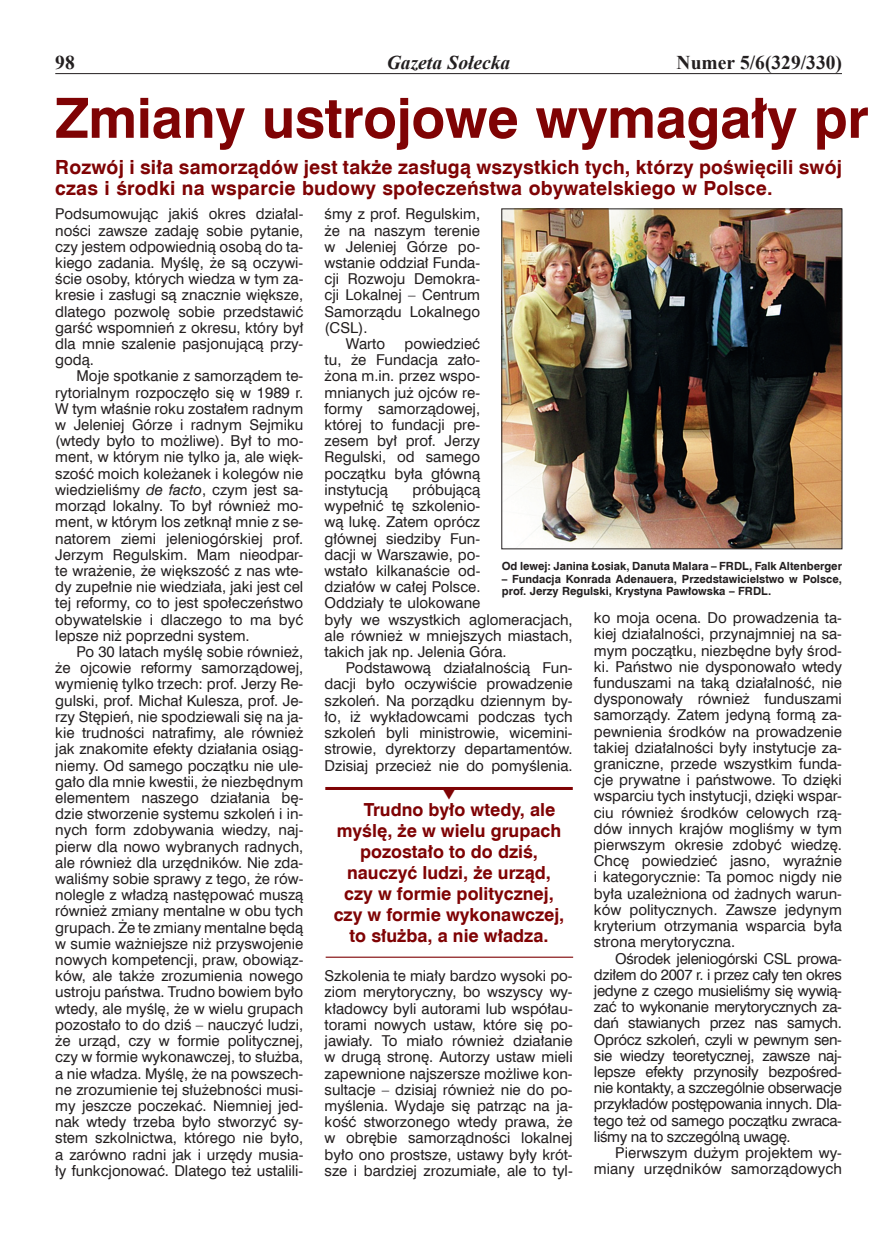
<style>
.page{position:relative;width:876px;height:1234px;background:#fff}
.page>*{position:absolute;margin:0;border:0;box-sizing:border-box;transform-origin:0 0}
.t1{font:700 55.5px "Swis 721 EU";letter-spacing:-.005em;color:#7f0304}
.t2{font:700 19.5px/21px "Swis 721 EU";letter-spacing:.01em;color:#7f0304}
.t3{font:700 19.5px "Times New Roman";color:#231f20}
.t4{font:italic 700 19.5px "Times New Roman";color:#231f20}
.t5{font:700 18px "Swis 721 EU";color:#7f0304}
.t6{font:15px/16.2px "Swis 721 EU";color:#231f20;text-align:justify}
.t7{font:700 11.25px/12.8px "Swis 721 EU";color:#231f20}
.s1{font-style:italic}
</style>
<div class="page">
<hr style="left:55px;top:73px;width:787px;height:1px;background:#231f20">
<img style="left:503px;top:210px;width:337px;height:337px">
<div style="left:501px;top:208px;width:341px;height:341px;border:1px solid #231f20"></div>
<hr style="left:325px;top:786px;width:248px;height:3px;background:#7f0304">
<hr style="left:326px;top:956px;width:247px;height:1px;background:#7f0304">
<h2 class="t3" style="left:55px;top:49px;width:21px">98</h2>
<h2 class="t4" style="left:387px;top:49px;width:125px">Gazeta Sołecka</h2>
<h2 class="t3" style="left:677px;top:49px;width:167px">Numer 5/6(329/330)</h2>
<h1 class="t1" style="left:55px;top:83px;width:815px">Zmiany ustrojowe wymagały pr</h1>
<h2 class="t2" style="left:55px;top:157px;width:788px">Rozwój i siła samorządów jest także zasługą wszystkich tych, którzy poświęcili swój czas i środki na wsparcie budowy społeczeństwa obywatelskiego w Polsce.</h2>
<p class="t6" style="left:55px;top:206px;width:250px">Podsumowując jakiś okres działal&shy;ności zawsze zadaję sobie pytanie, czy jestem odpowiednią osobą do ta&shy;kiego zadania. Myślę, że są oczywi&shy;ście osoby, których wiedza w tym za&shy;kresie i zasługi są znacznie większe, dlatego pozwolę sobie przedstawić garść wspomnień z okresu, który był dla mnie szalenie pasjonującą przy&shy;godą.</p>
<p class="t6" style="left:55px;top:368px;width:250px;text-indent:21px">Moje spotkanie z samorządem te&shy;rytorialnym rozpoczęło się w 1989 r.<br>W tym właśnie roku zostałem radnym w Jeleniej Górze i radnym Sejmiku (wtedy było to możliwe). Był to mo&shy;ment, w którym nie tylko ja, ale więk&shy;szość moich koleżanek i kolegów nie wiedzieliśmy <span class="s1">de facto</span>, czym jest sa&shy;morząd lokalny. To był również mo&shy;ment, w którym los zetknął mnie z se&shy;natorem ziemi jeleniogórskiej prof.<br>Jerzym Regulskim. Mam nieodpar&shy;te wrażenie, że większość z nas wte&shy;dy zupełnie nie wiedziała, jaki jest cel tej reformy, co to jest społeczeństwo obywatelskie i dlaczego to ma być lepsze niż poprzedni system.</p>
<p class="t6" style="left:55px;top:644px;width:250px;text-indent:21px">Po 30 latach myślę sobie również, że ojcowie reformy samorządowej, wymienię tylko trzech: prof. Jerzy Re&shy;gulski, prof. Michał Kulesza, prof. Je&shy;rzy Stępień, nie spodziewali się na ja&shy;kie trudności natrafimy, ale również jak znakomite efekty działania osiąg&shy;niemy. Od samego początku nie ule&shy;gało dla mnie kwestii, że niezbędnym elementem naszego działania bę&shy;dzie stworzenie systemu szkoleń i in&shy;nych form zdobywania wiedzy, naj&shy;pierw dla nowo wybranych radnych, ale również dla urzędników. Nie zda&shy;waliśmy sobie sprawy z tego, że rów&shy;nolegle z władzą następować muszą również zmiany mentalne w obu tych grupach. Że te zmiany mentalne będą w sumie ważniejsze niż przyswojenie nowych kompetencji, praw, obowiąz&shy;ków, ale także zrozumienia nowego ustroju państwa. Trudno bowiem było wtedy, ale myślę, że w wielu grupach pozostało to do dziś – nauczyć ludzi, że urząd, czy w formie politycznej, czy w formie wykonawczej, to służba, a nie władza. Myślę, że na powszech&shy;ne zrozumienie tej służebności musi&shy;my jeszcze poczekać. Niemniej jed&shy;nak wtedy trzeba było stworzyć sy&shy;stem szkolnictwa, którego nie było, a zarówno radni jak i urzędy musia&shy;ły funkcjonować. Dlatego też ustalili-</p>
<p class="t6" style="left:325px;top:206px;width:157px">śmy z prof. Regulskim,</p>
<p class="t6" style="left:325px;top:222px;width:157px">że na naszym terenie</p>
<p class="t6" style="left:325px;top:239px;width:157px">w Jeleniej Górze po-</p>
<p class="t6" style="left:325px;top:255px;width:157px">wstanie oddział Funda-</p>
<p class="t6" style="left:325px;top:271px;width:157px">cji Rozwoju Demokra-</p>
<p class="t6" style="left:325px;top:287px;width:157px">cji Lokalnej – Centrum</p>
<p class="t6" style="left:325px;top:303px;width:157px">Samorządu Lokalnego</p>
<p class="t6" style="left:325px;top:320px;width:44px">(CSL).</p>
<p class="t6" style="left:346px;top:336px;width:41px">Warto</p>
<p class="t6" style="left:325px;top:336px;width:157px;text-indent:80px">powiedzieć tu, że Fundacja zało&shy;żona m.in. przez wspo&shy;mnianych już ojców re&shy;formy samorządowej, której to fundacji pre&shy;zesem był prof. Jerzy Regulski, od samego początku była główną instytucją</p>
<p class="t6" style="left:325px;top:482px;width:250px;text-align:left;text-indent:88px">próbującą<br>wypełnić tę szkolenio-<br>wą lukę. Zatem oprócz<br>głównej siedziby Fun-<br>dacji w Warszawie, po-<br>wstało kilkanaście od-<br>działów w całej Polsce.<br>Oddziały te ulokowane<br>były we wszystkich aglomeracjach, ale również w mniejszych miastach, takich jak np. Jelenia Góra.</p>
<p class="t6" style="left:325px;top:660px;width:250px;text-indent:21px">Podstawową działalnością Fun&shy;dacji było oczywiście prowadzenie szkoleń. Na porządku dziennym by&shy;ło, iż wykładowcami podczas tych szkoleń byli ministrowie, wicemini&shy;strowie, dyrektorzy departamentów.<br>Dzisiaj przecież nie do pomyślenia.</p>
<p class="t7" style="left:502px;top:560px;width:342px">Od lewej: Janina Łosiak, Danuta Malara – FRDL, Falk Altenberger</p>
<p class="t7" style="left:502px;top:572px;width:342px">– Fundacja Konrada Adenauera, Przedstawicielstwo w Polsce, prof. Jerzy Regulski, Krystyna Pawłowska – FRDL.</p>
<p class="t6" style="left:594px;top:610px;width:250px">ko moja ocena. Do prowadzenia ta&shy;kiej działalności, przynajmniej na sa&shy;mym początku, niezbędne były środ&shy;ki. Państwo nie dysponowało wtedy funduszami na taką działalność, nie dysponowały również funduszami samorządy. Zatem jedyną formą za&shy;pewnienia środków na prowadzenie takiej działalności były instytucje za&shy;graniczne, przede wszystkim funda&shy;cje prywatne i państwowe. To dzięki wsparciu tych instytucji, dzięki wspar&shy;ciu również środków celowych rzą&shy;dów innych krajów mogliśmy w tym pierwszym okresie zdobyć wiedzę.<br>Chcę powiedzieć jasno, wyraźnie i kategorycznie: Ta pomoc nigdy nie była uzależniona od żadnych warun&shy;ków politycznych. Zawsze jedynym kryterium otrzymania wsparcia była strona merytoryczna.</p>
<p class="t6" style="left:594px;top:950px;width:250px;text-indent:21px">Ośrodek jeleniogórski CSL prowa&shy;dziłem do 2007 r. i przez cały ten okres jedyne z czego musieliśmy się wywią&shy;zać to wykonanie merytorycznych za&shy;dań stawianych przez nas samych.<br>Oprócz szkoleń, czyli w pewnym sen&shy;sie wiedzy teoretycznej, zawsze naj&shy;lepsze efekty przynosiły bezpośred&shy;nie kontakty, a szczególnie obserwacje przykładów postępowania innych. Dla&shy;tego też od samego początku zwraca&shy;liśmy na to szczególną uwagę.</p>
<p class="t6" style="left:594px;top:1144px;width:250px;text-align:right">Pierwszym dużym projektem wy&shy;miany urzędników samorządowych</p>
<p class="t5" style="left:364px;top:798px;width:193px">Trudno było wtedy, ale</p>
<p class="t5" style="left:337px;top:819px;width:226px">myślę, że w wielu grupach</p>
<p class="t5" style="left:360px;top:840px;width:179px">pozostało to do dziś,</p>
<p class="t5" style="left:347px;top:861px;width:205px">nauczyć ludzi, że urząd,</p>
<p class="t5" style="left:344px;top:882px;width:211px">czy w formie politycznej,</p>
<p class="t5" style="left:334px;top:903px;width:232px">czy w formie wykonawczej,</p>
<p class="t5" style="left:350px;top:924px;width:200px">to służba, a nie władza.</p>
<p class="t6" style="left:325px;top:968px;width:250px">Szkolenia te miały bardzo wysoki po&shy;ziom merytoryczny, bo wszyscy wy&shy;kładowcy byli autorami lub współau&shy;torami nowych ustaw, które się po&shy;jawiały. To miało również działanie w drugą stronę. Autorzy ustaw mieli zapewnione najszersze możliwe kon&shy;sultacje – dzisiaj również nie do po&shy;myślenia. Wydaje się patrząc na ja&shy;kość stworzonego wtedy prawa, że w obrębie samorządności lokalnej było ono prostsze, ustawy były krót&shy;sze i bardziej zrozumiałe, ale to tyl-</p>
</div>
